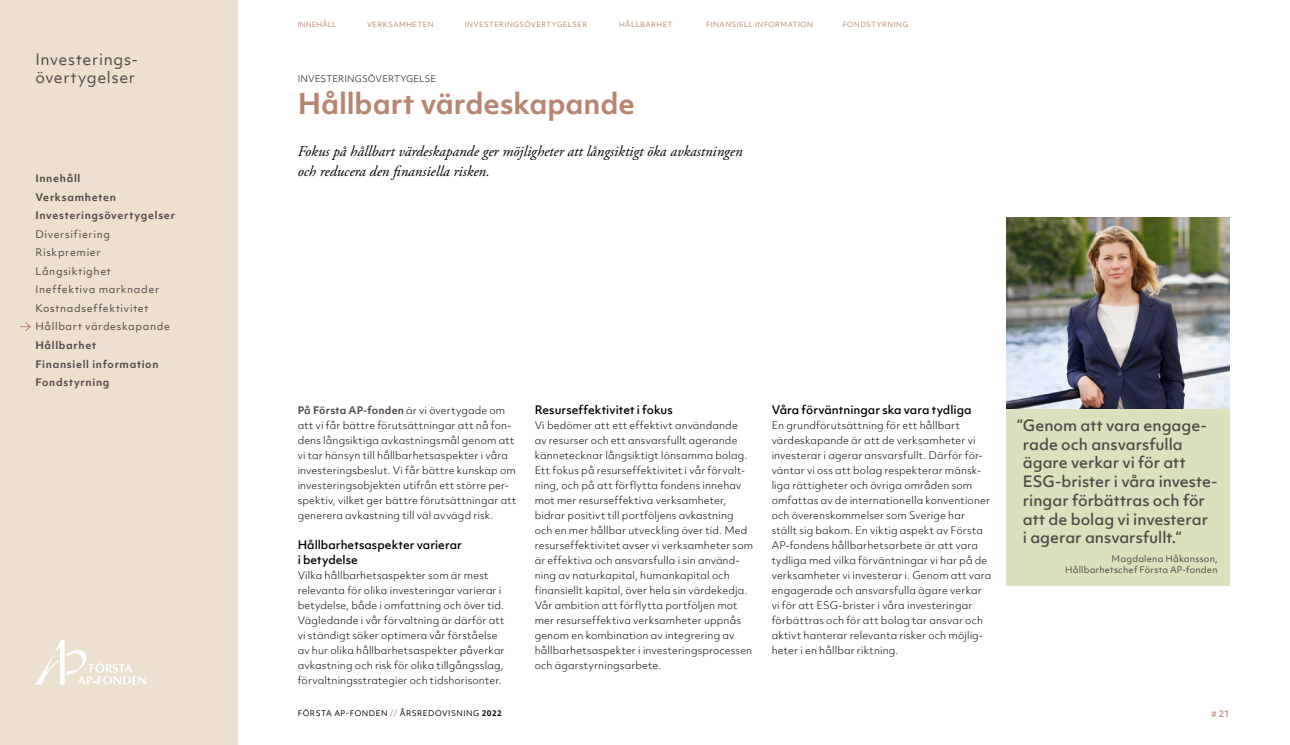
<style>
.page{position:relative;width:1290px;height:745px;background:#fff}
.page>*{position:absolute;margin:0;border:0;box-sizing:border-box;transform-origin:0 0}
.Rubrik_1{font:700 27.5px "Objektiv Mk 1";letter-spacing:-.005em;color:#b8866f}
.Citat{font:500 15px/18.8px "Objektiv Mk 1";color:#524b48}
.Ingress{font:italic 15px/20px "Adobe Garamond Pro";color:#000}
.t1{font:15px/17.5px "Objektiv Mk 1";letter-spacing:.045em;color:#524b48}
.Mellanrubrik{font:500 11.25px/15px "Objektiv Mk 1";color:#000}
.Bröd{font:300 10px/15px "Objektiv Mk 2";letter-spacing:.015em;color:#000}
.t2{font:10px/18.5px "Objektiv Mk 1";letter-spacing:.065em;color:#524b48}
.t3{font:700 10px/18.5px "Objektiv Mk 1";letter-spacing:.07em;color:#524b48}
.Bildtext{font:8.75px/11.2px "Objektiv Mk 1";letter-spacing:.02em;color:#524b48;text-align:right}
.Inkil{font:8.75px "Objektiv Mk 1";letter-spacing:.01em;color:#524b48}
.t4{font:500 8.75px "Objektiv Mk 1";color:#b8866f}
.t5{font:7.5px "Objektiv Mk 1";letter-spacing:.07em;color:#000}
.t6{font:6.88px "Objektiv Mk 1";letter-spacing:.065em;color:#b8866f}
.t7{font:6.88px "Objektiv Mk 1";letter-spacing:.02em;color:#b8866f}
.s1{font-family:"Objektiv Mk 1";font-weight:700;color:#524b48}
.s2{color:#b8866f}
.s3{font-weight:700}
.s4{font-weight:400}
</style>
<div class="page">
<div style="left:0;top:0;width:237px;height:744px;background:#ece1cf"></div>
<svg style="left:36px;top:640px;width:110px;height:44px"></svg>
<div style="left:1006px;top:240px;width:224px;height:345px;background:#dde0be"></div>
<img style="left:1006px;top:218px;width:224px;height:190px">
<svg style="left:20px;top:322px;width:11px;height:9px"></svg>
<h2 class="t1" style="left:35px;top:51px;width:102px">Investerings&shy;övertygelser</h2>
<p class="t3" style="left:35px;top:169px;width:141px">Innehåll<br>Verksamheten<br>Investeringsövertygelser</p>
<p class="t2" style="left:35px;top:224px;width:136px">Diversifiering<br>Riskpremier<br>Långsiktighet<br>Ineffektiva marknader<br>Kostnadseffektivitet<br>Hållbart värdeskapande</p>
<p class="t3" style="left:35px;top:335px;width:125px">Hållbarhet<br>Finansiell information<br>Fondstyrning</p>
<p class="t7" style="left:298px;top:20px;width:40px">INNEHÅLL</p>
<p class="t6" style="left:367px;top:20px;width:68px">VERKSAMHETEN</p>
<p class="t6" style="left:465px;top:20px;width:124px">INVESTERINGSÖVERTYGELSER</p>
<p class="t6" style="left:619px;top:20px;width:55px">HÅLLBARHET</p>
<p class="t6" style="left:706px;top:20px;width:109px">FINANSIELL INFORMATION</p>
<p class="t6" style="left:843px;top:20px;width:67px">FONDSTYRNING</p>
<p class="Inkil" style="left:298px;top:72px;width:140px">INVESTERINGSÖVERTYGELSE</p>
<p class="Rubrik_1" style="left:298px;top:84px;width:339px">Hållbart värdeskapande</p>
<p class="Ingress" style="left:298px;top:142px;width:446px">Fokus på hållbart värdeskapande ger möjligheter att långsiktigt öka avkastningen och reducera den finansiella risken.</p>
<p class="Bröd" style="left:298px;top:402px;width:220px"><span class="s1">På Första AP-fonden</span> är vi övertygade om att vi får bättre förutsättningar att nå fon&shy;dens långsiktiga avkastningsmål genom att vi tar hänsyn till hållbarhetsaspekter i våra investeringsbeslut. Vi får bättre kunskap om investeringsobjekten utifrån ett större per&shy;spektiv, vilket ger bättre förutsättningar att generera avkastning till väl avvägd risk.</p>
<p class="Mellanrubrik" style="left:298px;top:536px;width:166px">Hållbarhetsaspekter varierar i betydelse</p>
<p class="Bröd" style="left:298px;top:567px;width:208px">Vilka hållbarhetsaspekter som är mest relevanta för olika investeringar varierar i betydelse, både i omfattning och över tid.<br>Vägledande i vår förvaltning är därför att vi ständigt söker optimera vår förståelse av hur olika hållbarhetsaspekter påverkar avkastning och risk för olika tillgångsslag, förvaltningsstrategier och tidshorisonter.</p>
<p class="Mellanrubrik" style="left:535px;top:401px;width:140px">Resurseffektivitet i fokus</p>
<p class="Bröd" style="left:535px;top:417px;width:220px">Vi bedömer att ett effektivt användande<br>av resurser och ett ansvarsfullt agerande kännetecknar långsiktigt lönsamma bolag.<br>Ett fokus på resurseffektivitet i vår förvalt&shy;ning, och på att förflytta fondens innehav mot mer resurseffektiva verksamheter, bidrar positivt till portföljens avkastning och en mer hållbar utveckling över tid. Med resurseffektivitet avser vi verksamheter som är effektiva och ansvarsfulla i sin använd&shy;ning av naturkapital, humankapital och finansiellt kapital, över hela sin värdekedja.<br>Vår ambition att förflytta portföljen mot mer resurseffektiva verksamheter uppnås genom en kombination av integrering av hållbarhetsaspekter i investeringsprocessen och ägarstyrningsarbete.</p>
<p class="Mellanrubrik" style="left:772px;top:401px;width:201px">Våra förväntningar ska vara tydliga</p>
<p class="Bröd" style="left:772px;top:417px;width:221px">En grundförutsättning för ett hållbart värdeskapande är att de verksamheter vi investerar i agerar ansvarsfullt. Därför för&shy;väntar vi oss att bolag respekterar mänsk&shy;liga rättigheter och övriga områden som omfattas av de internationella konventioner och överenskommelser som Sverige har ställt sig bakom. En viktig aspekt av Första AP-fondens hållbarhetsarbete är att vara tydliga med vilka förväntningar vi har på de verksamheter vi investerar i. Genom att vara engagerade och ansvarsfulla ägare verkar vi för att ESG-brister i våra investeringar förbättras och för att bolag tar ansvar och aktivt hanterar relevanta risker och möjlig&shy;heter i en hållbar riktning.</p>
<p class="Citat" style="left:1023px;top:415px;width:196px;text-indent:-6px">”Genom att vara engage&shy;rade och ansvarsfulla ägare verkar vi för att<br>ESG-brister i våra investe&shy;ringar förbättras och för att de bolag vi investerar<br>i agerar ansvarsfullt.”</p>
<p class="Bildtext" style="left:1065px;top:552px;width:154px">Magdalena Håkansson,<br>Hållbarhetschef Första AP-fonden</p>
<p class="t5" style="left:298px;top:707px;width:206px">FÖRSTA AP-FONDEN <span class="s2">//</span> ÅRSREDOVISNING <span class="s3">2022</span></p>
<p class="t4" style="left:1211px;top:706px;width:20px"><span class="s4">#</span> 21</p>
</div>
